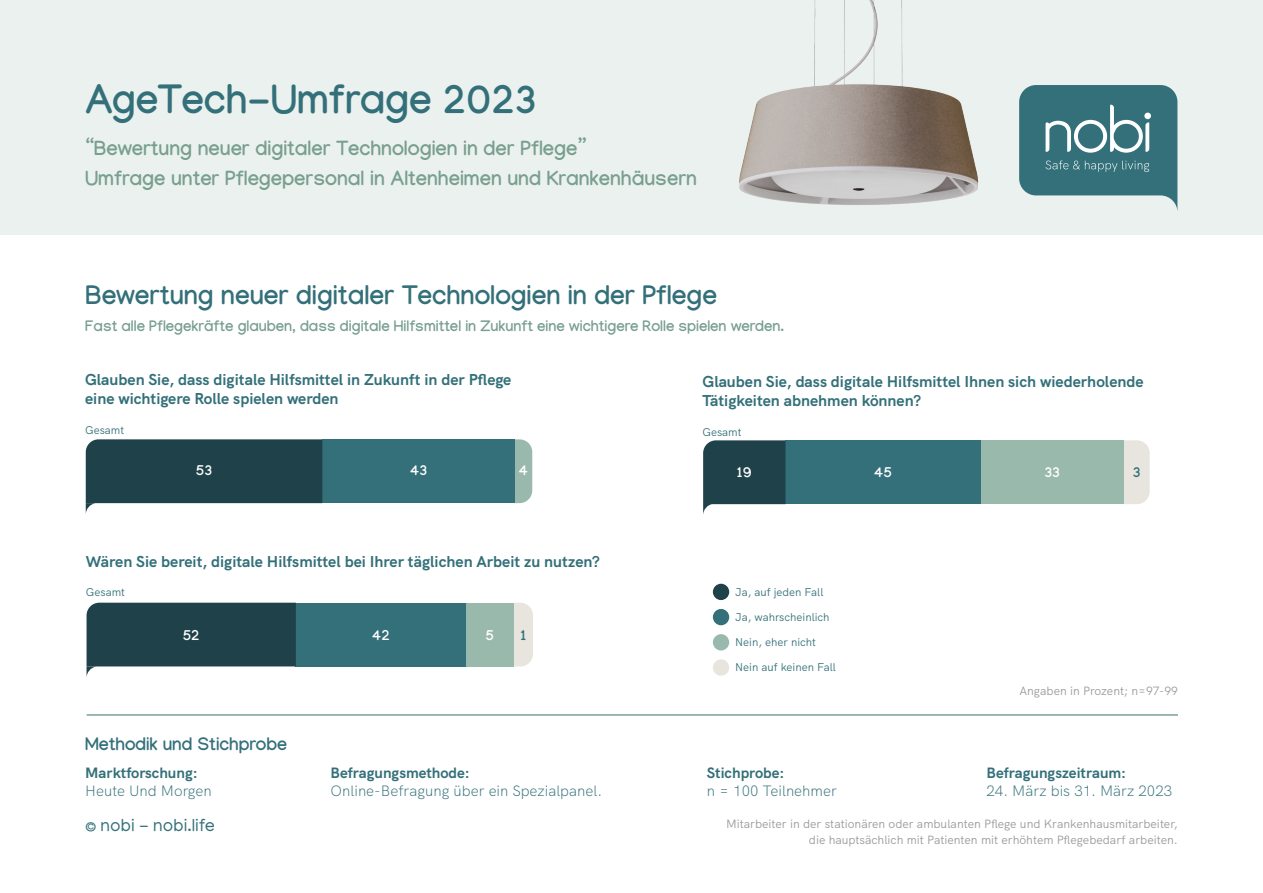
<style>
.page{position:relative;width:1263px;height:893px;background:#fff}
.page>*{position:absolute;margin:0;border:0;box-sizing:border-box;transform-origin:0 0}
.t1{font:700 40.8px "Manjari";color:#337079}
.t2{font:700 26.7px "Manjari";color:#337079}
.t3{font:700 20.4px/30px "Manjari";color:#789f90}
.t4{font:700 18px "Manjari";color:#337079}
.t5{font:18px "Manjari";color:#337079}
.t6{font:700 15.75px/18.9px "HK Grotesk";color:#337079}
.t7{font:700 15.15px "Manjari";color:#789f90}
.t8{font:300 15px "HK Grotesk";color:#337079}
.t9{font:700 15px "HK Grotesk";color:#337079}
.t10{font:700 14.7px "Manjari";color:#fff}
.t11{font:700 14.7px "Manjari";color:#337079}
.t12{font:12px/15.6px "HK Grotesk";color:#999;text-align:right}
.t13{font:11.25px "HK Grotesk";color:#337079}
</style>
<div class="page">
<div style="left:0;top:0;width:1263px;height:235px;background:#ebf1ee"></div>
<hr style="left:87px;top:714px;width:1091px;height:2px;background:#789f90">
<svg style="left:1019px;top:85px;width:158px;height:123px;background:#56888f"></svg>
<img style="left:739px;top:0;width:240px;height:205px">
<div style="left:713px;top:584px;width:16px;height:16px;background:#1f424a;border-radius:50%"></div>
<div style="left:713px;top:609px;width:16px;height:16px;background:#337079;border-radius:50%"></div>
<div style="left:713px;top:634px;width:16px;height:16px;background:#9ab9ad;border-radius:50%"></div>
<div style="left:713px;top:659px;width:16px;height:17px;background:#e7e5de;border-radius:50%"></div>
<svg style="left:1124px;top:440px;width:26px;height:64px;background:#e8e6df"></svg>
<div style="left:980px;top:440px;width:144px;height:64px;background:#9ab9ad"></div>
<div style="left:785px;top:440px;width:195px;height:64px;background:#337079"></div>
<svg style="left:703px;top:440px;width:82px;height:74px;background:#3e5c63"></svg>
<svg style="left:513px;top:603px;width:20px;height:63px"></svg>
<div style="left:466px;top:603px;width:47px;height:63px;background:#9ab9ad"></div>
<div style="left:296px;top:603px;width:170px;height:63px;background:#337079"></div>
<svg style="left:87px;top:603px;width:209px;height:72px;background:#39585f"></svg>
<svg style="left:514px;top:439px;width:18px;height:64px"></svg>
<div style="left:322px;top:439px;width:192px;height:64px;background:#337079"></div>
<svg style="left:86px;top:439px;width:236px;height:73px;background:#3b5960"></svg>
<h1 class="t1" style="left:85px;top:75px;width:453px">AgeTech-Umfrage 2023</h1>
<p class="t3" style="left:85px;top:133px;width:613px">“Bewertung neuer digitaler Technologien in der Pflege”<br>Umfrage unter Pflegepersonal in Altenheimen und Krankenhäusern</p>
<h2 class="t2" style="left:85px;top:279px;width:633px">Bewertung neuer digitaler Technologien in der Pflege</h2>
<p class="t7" style="left:85px;top:316px;width:701px">Fast alle Pflegekräfte glauben, dass digitale Hilfsmittel in Zukunft eine wichtigere Rolle spielen werden.</p>
<p class="t6" style="left:85px;top:369px;width:428px">Glauben Sie, dass digitale Hilfsmittel in Zukunft in der Pflege eine wichtigere Rolle spielen werden</p>
<p class="t13" style="left:85px;top:421px;width:41px">Gesamt</p>
<p class="t10" style="left:196px;top:461px;width:18px">53</p>
<p class="t10" style="left:410px;top:461px;width:19px">43</p>
<p class="t10" style="left:518px;top:461px;width:11px">4</p>
<p class="t6" style="left:86px;top:551px;width:516px">Wären Sie bereit, digitale Hilfsmittel bei Ihrer täglichen Arbeit zu nutzen?</p>
<p class="t13" style="left:86px;top:583px;width:41px">Gesamt</p>
<p class="t10" style="left:183px;top:626px;width:18px">52</p>
<p class="t10" style="left:372px;top:626px;width:20px">42</p>
<p class="t10" style="left:485px;top:626px;width:10px">5</p>
<p class="t11" style="left:520px;top:626px;width:7px">1</p>
<p class="t4" style="left:85px;top:733px;width:203px">Methodik und Stichprobe</p>
<p class="t9" style="left:85px;top:762px;width:114px">Marktforschung:</p>
<p class="t8" style="left:85px;top:780px;width:128px">Heute Und Morgen</p>
<p class="t5" style="left:85px;top:814px;width:131px">© nobi - nobi.life</p>
<p class="t9" style="left:331px;top:761px;width:141px">Befragungsmethode:</p>
<p class="t8" style="left:331px;top:779px;width:273px">Online-Befragung über ein Spezialpanel.</p>
<p class="t6" style="left:702px;top:371px;width:443px">Glauben Sie, dass digitale Hilfsmittel Ihnen sich wiederholende<br>Tätigkeiten abnehmen können?</p>
<p class="t13" style="left:702px;top:423px;width:41px">Gesamt</p>
<p class="t10" style="left:737px;top:464px;width:16px">19</p>
<p class="t10" style="left:874px;top:464px;width:20px">45</p>
<p class="t10" style="left:1044px;top:464px;width:17px">33</p>
<p class="t11" style="left:1133px;top:464px;width:9px">3</p>
<p class="t13" style="left:735px;top:583px;width:90px">Ja, auf jeden Fall</p>
<p class="t13" style="left:735px;top:608px;width:96px">Ja, wahrscheinlich</p>
<p class="t13" style="left:735px;top:633px;width:82px">Nein, eher nicht</p>
<p class="t13" style="left:735px;top:658px;width:102px">Nein auf keinen Fall</p>
<p class="t9" style="left:707px;top:761px;width:79px">Stichprobe:</p>
<p class="t8" style="left:707px;top:779px;width:132px">n = 100 Teilnehmer</p>
<p class="t12" style="left:1019px;top:682px;width:160px">Angaben in Prozent; n=97-99</p>
<p class="t9" style="left:986px;top:761px;width:141px">Befragungszeitraum:</p>
<p class="t8" style="left:986px;top:779px;width:187px">24. März bis 31. März 2023</p>
<p class="t12" style="left:726px;top:815px;width:453px">Mitarbeiter in der stationären oder ambulanten Pflege und Krankenhausmitarbeiter, die hauptsächlich mit Patienten mit erhöhtem Pflegebedarf arbeiten.</p>
</div>
